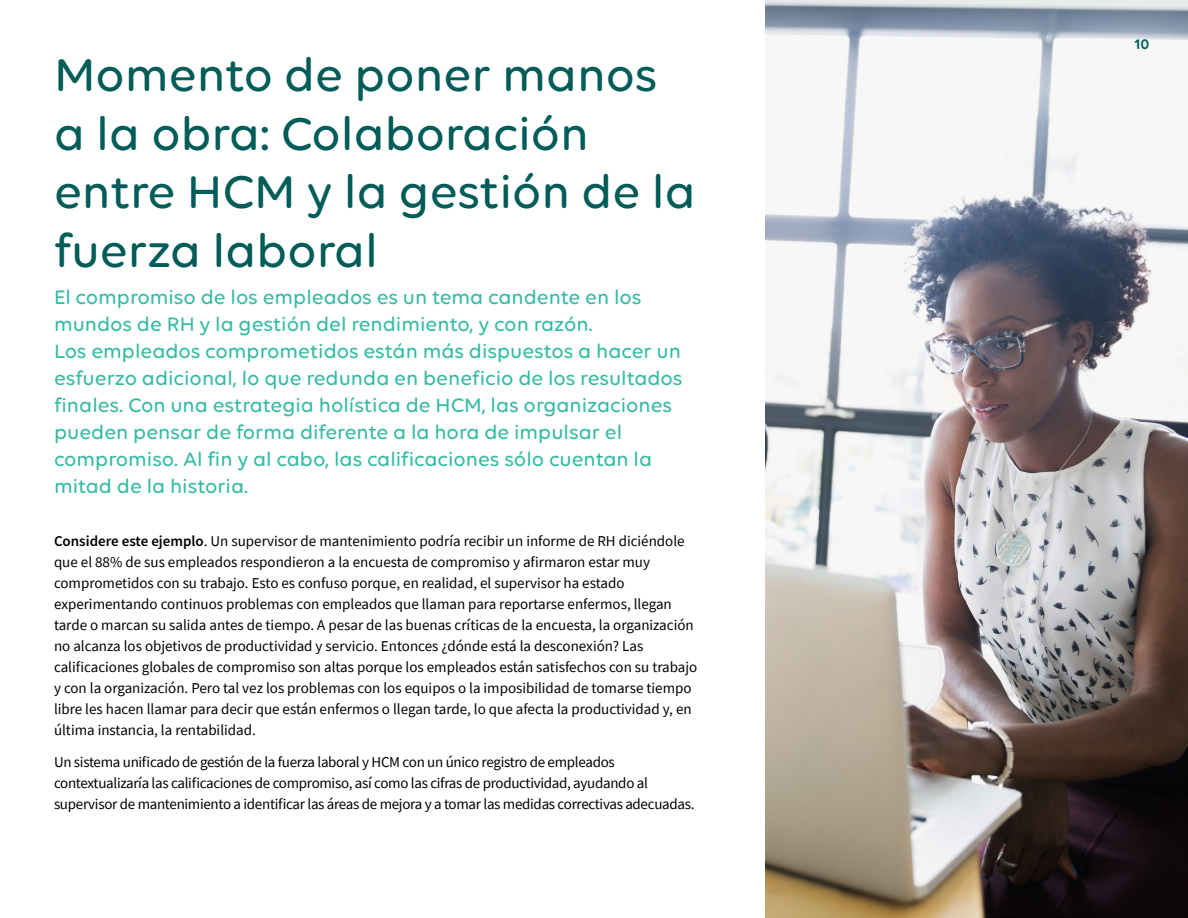
<style>
.page{position:relative;width:1188px;height:918px;background:#fff}
.page>*{position:absolute;margin:0;border:0;box-sizing:border-box;transform-origin:0 0}
.t1{font:500 49.5px/58.5px "Volte Rounded";color:#005c58}
.t2{font:500 21px/27px "Volte Rounded";color:#36bba5}
.t3{font:15px/21px "Source Sans Pro";color:#000}
.t4{font:15px/21px "Source Sans Pro";letter-spacing:-.02em;color:#000}
.t5{font:600 15px "Volte Rounded";color:#005c58}
.s1{font-weight:600}
</style>
<div class="page">
<img style="left:765px;top:0;width:423px;height:917px">
<h1 class="t1" style="left:54px;top:44px;width:643px">Momento de poner manos a la obra: Colaboración entre HCM y la gestión de la fuerza laboral</h1>
<p class="t2" style="left:54px;top:284px;width:630px">El compromiso de los empleados es un tema candente en los mundos de RH y la gestión del rendimiento, y con razón.<br>Los empleados comprometidos están más dispuestos a hacer un esfuerzo adicional, lo que redunda en beneficio de los resultados finales. Con una estrategia holística de HCM, las organizaciones pueden pensar de forma diferente a la hora de impulsar el compromiso. Al fin y al cabo, las calificaciones sólo cuentan la mitad de la historia.</p>
<p class="t3" style="left:54px;top:531px;width:645px"><span class="s1">Considere este ejemplo</span>. Un supervisor de mantenimiento podría recibir un informe de RH diciéndole que el 88% de sus empleados respondieron a la encuesta de compromiso y afirmaron estar muy comprometidos con su trabajo. Esto es confuso porque, en realidad, el supervisor ha estado experimentando continuos problemas con empleados que llaman para reportarse enfermos, llegan tarde o marcan su salida antes de tiempo. A pesar de las buenas críticas de la encuesta, la organización no alcanza los objetivos de productividad y servicio. Entonces ¿dónde está la desconexión? Las calificaciones globales de compromiso son altas porque los empleados están satisfechos con su trabajo y con la organización. Pero tal vez los problemas con los equipos o la imposibilidad de tomarse tiempo libre les hacen llamar para decir que están enfermos o llegan tarde, lo que afecta la productividad y, en última instancia, la rentabilidad.</p>
<p class="t4" style="left:54px;top:751px;width:642px">Un sistema unificado de gestión de la fuerza laboral y HCM con un único registro de empleados contextualizaría las calificaciones de compromiso, así como las cifras de productividad, ayudando al supervisor de mantenimiento a identificar las áreas de mejora y a tomar las medidas correctivas adecuadas.</p>
<p class="t5" style="left:1134px;top:35px;width:17px">10</p>
</div>
